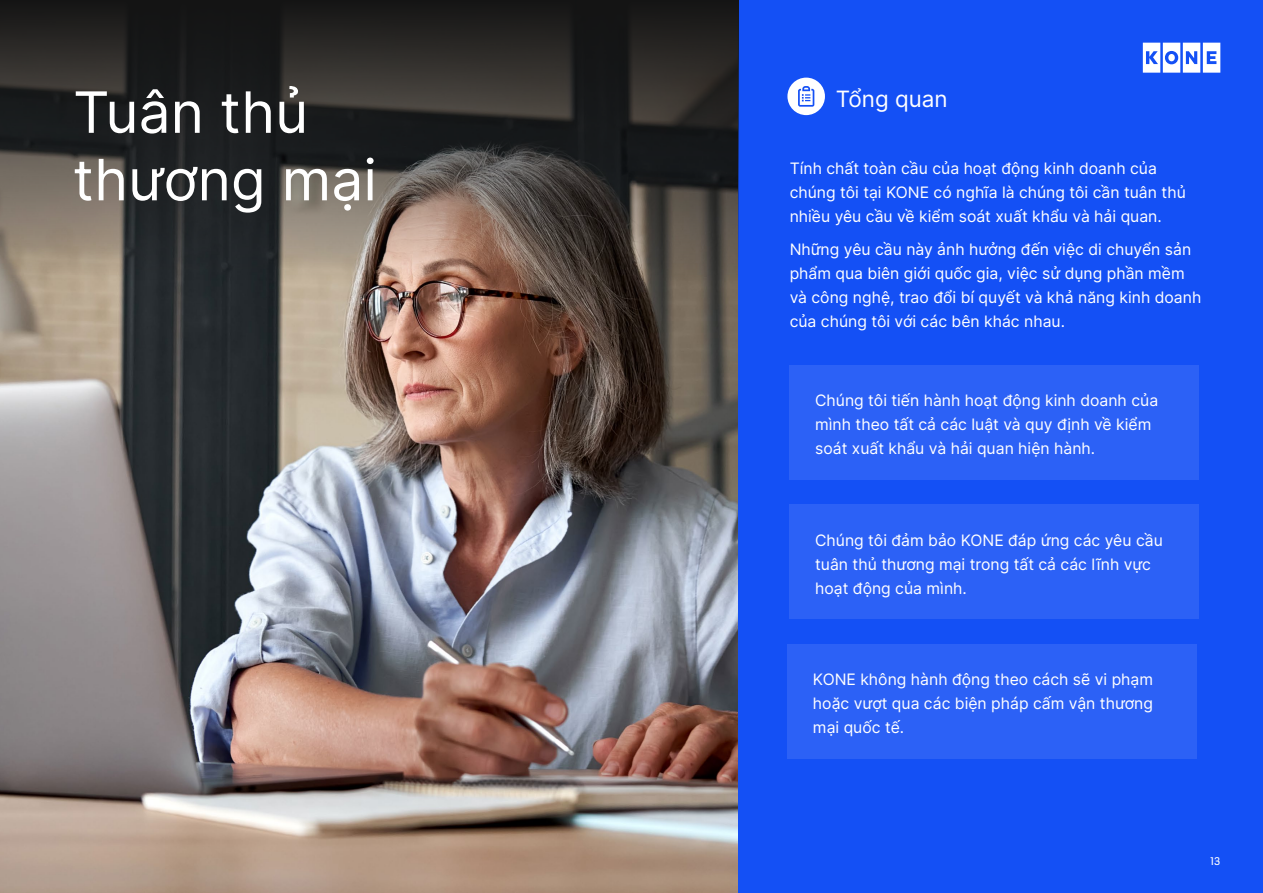
<style>
.page{position:relative;width:1263px;height:893px;background:#fff}
.page>*{position:absolute;margin:0;border:0;box-sizing:border-box;transform-origin:0 0}
.t1{font:57px/67.5px "Inter";color:#fff}
.t2{font:22.5px "Inter";color:#fff}
.t3{font:15.75px/24px "Inter";color:#fff}
.t4{font:12px "KONE Information";color:#fff}
</style>
<div class="page">
<img style="left:0;top:281px;width:738px;height:612px">
<div style="left:738px;top:0;width:525px;height:893px;background:#1450f5"></div>
<svg style="left:0;top:0;width:738px;height:281px;background:#3d3936"></svg>
<svg style="left:1143px;top:43px;width:77px;height:30px"></svg>
<div style="left:787px;top:78px;width:38px;height:37px;background:#fff;border-radius:50%"></div>
<svg style="left:798px;top:86px;width:16px;height:21px"></svg>
<div style="left:790px;top:365px;width:409px;height:115px;background:#2c61f6"></div>
<div style="left:790px;top:505px;width:409px;height:114px;background:#2c61f6"></div>
<div style="left:787px;top:644px;width:410px;height:114px;background:#2c61f6"></div>
<h1 class="t1" style="left:73px;top:77px;width:305px">Tuân thủ thương mại</h1>
<h2 class="t2" style="left:836px;top:83px;width:113px">Tổng quan</h2>
<p class="t3" style="left:790px;top:156px;width:398px">Tính chất toàn cầu của hoạt động kinh doanh của chúng tôi tại KONE có nghĩa là chúng tôi cần tuân thủ nhiều yêu cầu về kiểm soát xuất khẩu và hải quan.</p>
<p class="t3" style="left:790px;top:237px;width:413px">Những yêu cầu này ảnh hưởng đến việc di chuyển sản phẩm qua biên giới quốc gia, việc sử dụng phần mềm và công nghệ, trao đổi bí quyết và khả năng kinh doanh của chúng tôi với các bên khác nhau.</p>
<p class="t3" style="left:815px;top:388px;width:345px">Chúng tôi tiến hành hoạt động kinh doanh của mình theo tất cả các luật và quy định về kiểm soát xuất khẩu và hải quan hiện hành.</p>
<p class="t3" style="left:815px;top:527px;width:349px">Chúng tôi đảm bảo KONE đáp ứng các yêu cầu tuân thủ thương mại trong tất cả các lĩnh vực hoạt động của mình.</p>
<p class="t3" style="left:813px;top:667px;width:342px;text-align:justify">KONE không hành động theo cách sẽ vi phạm hoặc vượt qua các biện pháp cấm vận thương mại quốc tế.</p>
<p class="t4" style="left:1210px;top:853px;width:12px">13</p>
</div>
